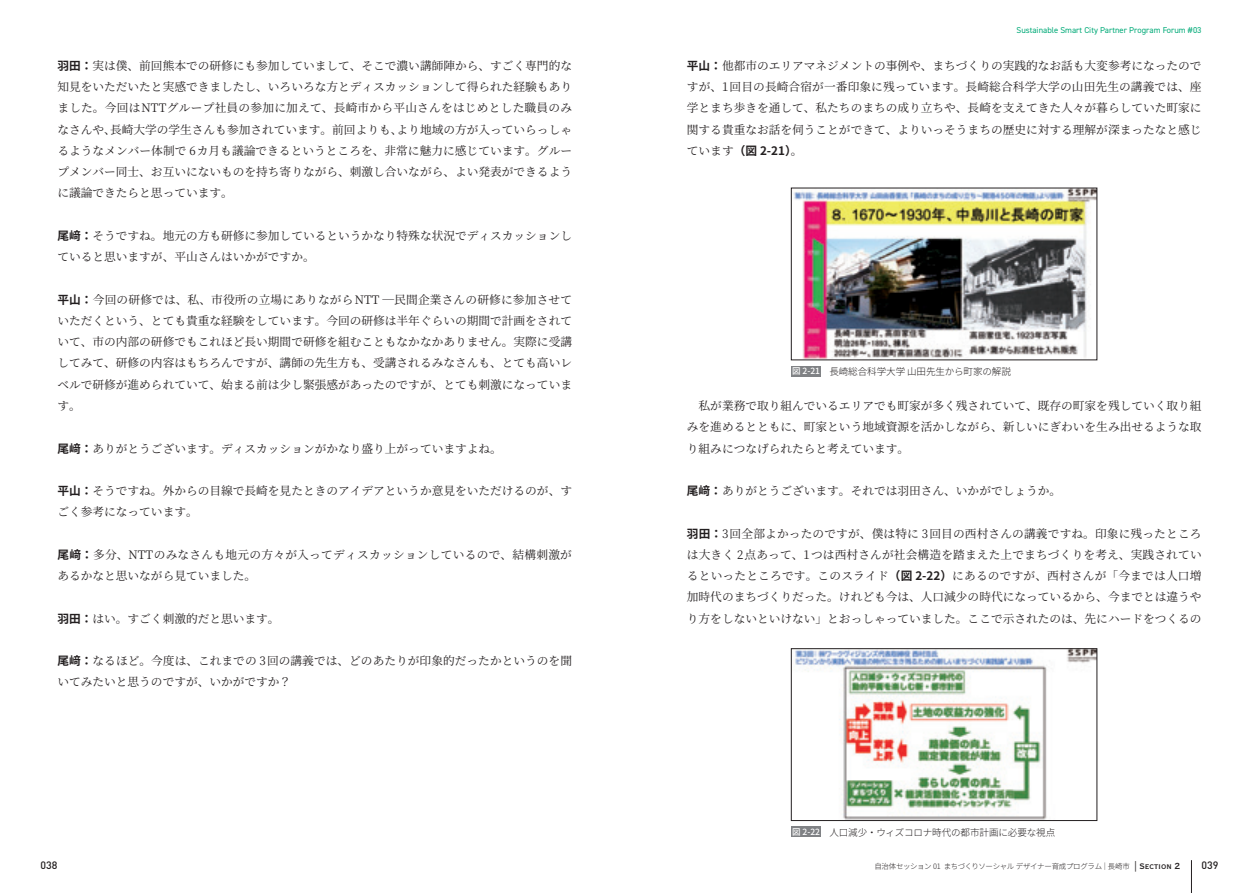
<style>
.page{position:relative;width:1259px;height:893px;background:#fff}
.page>*{position:absolute;margin:0;border:0;box-sizing:border-box;transform-origin:0 0}
.t1{font:11.7px/21.3px "Noto Serif JP";color:#231f20;text-align:justify}
.t2{font:11.7px/21.3px "Noto Serif JP";letter-spacing:.025em;color:#231f20}
.t3{font:700 11.7px "Noto Sans JP";color:#231f20}
.t4{font:500 10.65px "DIN Pro";color:#231f20}
.t5{font:300 9.6px "Noto Sans JP";letter-spacing:-.015em;color:#231f20}
.t6{font:8.55px "DIN2014";color:#00aa78}
.t7{font:300 7.5px "Noto Sans JP";letter-spacing:-.045em;color:#231f20}
.s1{font-family:"Noto Sans JP";font-weight:700}
.s2{font-family:"Noto Serif JP";font-weight:400}
.s3{font-weight:500;font-size:8.55px;color:#fff}
.s4{font-family:"Copperplate Gothic Std 29 BC";font-weight:400;font-size:10.65px}
.s5{font-family:"Copperplate Gothic Std 30 BC";font-weight:400;font-size:10.65px}
.s6{font-family:"Copperplate Gothic Std 30 BC";font-weight:400;font-size:11.7px}
</style>
<div class="page">
<hr style="left:1191px;top:860px;width:1px;height:33px;background:#231f20">
<img style="left:793px;top:190px;width:302px;height:168px">
<div style="left:791px;top:366px;width:30px;height:10px;background:#808285"></div>
<img style="left:794px;top:650px;width:301px;height:169px">
<div style="left:791px;top:648px;width:306px;height:173px;border:1px solid #231f20"></div>
<div style="left:791px;top:827px;width:30px;height:10px;background:#808285"></div>
<p class="t1" style="left:57px;top:55px;width:516px"><span class="s1">羽田：</span>実は僕、前回熊本での研修にも参加していまして、そこで濃い講師陣から、すごく専門的な知見をいただいたと実感できましたし、いろいろな方とディスカッションして得られた経験もありました。今回はNTTグループ社員の参加に加えて、長崎市から平山さんをはじめとした職員のみなさんや、長崎大学の学生さんも参加されています。前回よりも、より地域の方が入っていらっしゃるようなメンバー体制で 6カ月も議論できるというところを、非常に魅力に感じています。グループメンバー同士、お互いにないものを持ち寄りながら、刺激し合いながら、よい発表ができるように議論できたらと思っています。</p>
<p class="t1" style="left:57px;top:225px;width:516px"><span class="s1">尾﨑：</span>そうですね。地元の方も研修に参加しているというかなり特殊な状況でディスカッションしていると思いますが、平山さんはいかがですか。</p>
<p class="t1" style="left:57px;top:289px;width:516px"><span class="s1">平山：</span>今回の研修では、私、市役所の立場にありながらNTT ─民間企業さんの研修に参加させていただくという、とても貴重な経験をしています。今回の研修は半年ぐらいの期間で計画をされていて、市の内部の研修でもこれほど長い期間で研修を組むこともなかなかありません。実際に受講してみて、研修の内容はもちろんですが、講師の先生方も、受講されるみなさんも、とても高いレベルで研修が進められていて、始まる前は少し緊張感があったのですが、とても刺激になっています。</p>
<p class="t1" style="left:57px;top:438px;width:446px"><span class="s1">尾﨑：</span>ありがとうございます。ディスカッションがかなり盛り上がっていますよね。</p>
<p class="t1" style="left:57px;top:480px;width:516px"><span class="s1">平山：</span>そうですね。外からの目線で長崎を見たときのアイデアというか意見をいただけるのが、すごく参考になっています。</p>
<p class="t2" style="left:57px;top:544px;width:516px"><span class="s1">尾﨑：</span>多分、NTTのみなさんも地元の方々が入ってディスカッションしているので、結構刺激があるかなと思いながら見ていました。</p>
<p class="t1" style="left:57px;top:608px;width:224px"><span class="s1">羽田：</span>はい。すごく刺激的だと思います。</p>
<p class="t1" style="left:57px;top:650px;width:516px"><span class="s1">尾﨑：</span>なるほど。今度は、これまでの 3回の講義では、どのあたりが印象的だったかというのを聞いてみたいと思うのですが、いかがですか？</p>
<p class="t6" style="left:1016px;top:24px;width:187px">Sustainable Smart City Partner Program Forum #03</p>
<p class="t1" style="left:687px;top:55px;width:516px"><span class="s1">平山：</span>他都市のエリアマネジメントの事例や、まちづくりの実践的なお話も大変参考になったのですが、1回目の長崎合宿が一番印象に残っています。長崎総合科学大学の山田先生の講義では、座学とまち歩きを通して、私たちのまちの成り立ちや、長崎を支えてきた人々が暮らしていた町家に関する貴重なお話を伺うことができて、よりいっそうまちの歴史に対する理解が深まったなと感じ</p>
<p class="t3" style="left:687px;top:144px;width:117px"><span class="s2">ています</span>（図 2-21）<span class="s2">。</span></p>
<p class="t5" style="left:792px;top:366px;width:220px"><span class="s3">図 2-21</span> 長崎総合科学大学 山田先生から町家の解説</p>
<p class="t1" style="left:687px;top:395px;width:516px;text-indent:12px">私が業務で取り組んでいるエリアでも町家が多く残されていて、既存の町家を残していく取り組みを進めるとともに、町家という地域資源を活かしながら、新しいにぎわいを生み出せるような取り組みにつなげられたらと考えています。</p>
<p class="t1" style="left:687px;top:480px;width:376px"><span class="s1">尾﨑：</span>ありがとうございます。それでは羽田さん、いかがでしょうか。</p>
<p class="t1" style="left:687px;top:523px;width:516px"><span class="s1">羽田：</span>3回全部よかったのですが、僕は特に 3回目の西村さんの講義ですね。印象に残ったところは大きく 2点あって、1つは西村さんが社会構造を踏まえた上でまちづくりを考え、実践されているといったところです。このスライド<span class="s1">（図 2-22）</span>にあるのですが、西村さんが「今までは人口増加時代のまちづくりだった。けれども今は、人口減少の時代になっているから、今までとは違うやり方をしないといけない」とおっしゃっていました。ここで示されたのは、先にハードをつくるの</p>
<p class="t5" style="left:792px;top:826px;width:265px"><span class="s3">図 2-22</span> 人口減少・ウィズコロナ時代の都市計画に必要な視点</p>
<p class="t4" style="left:40px;top:856px;width:18px">038</p>
<p class="t7" style="left:874px;top:862px;width:307px">自治体セッション 01 まちづくりソーシャル デザイナー育成プログラム｜長崎市 <span class="s4">|</span> <span class="s5">Section</span> <span class="s6">2</span></p>
<p class="t4" style="left:1201px;top:856px;width:18px">039</p>
</div>
